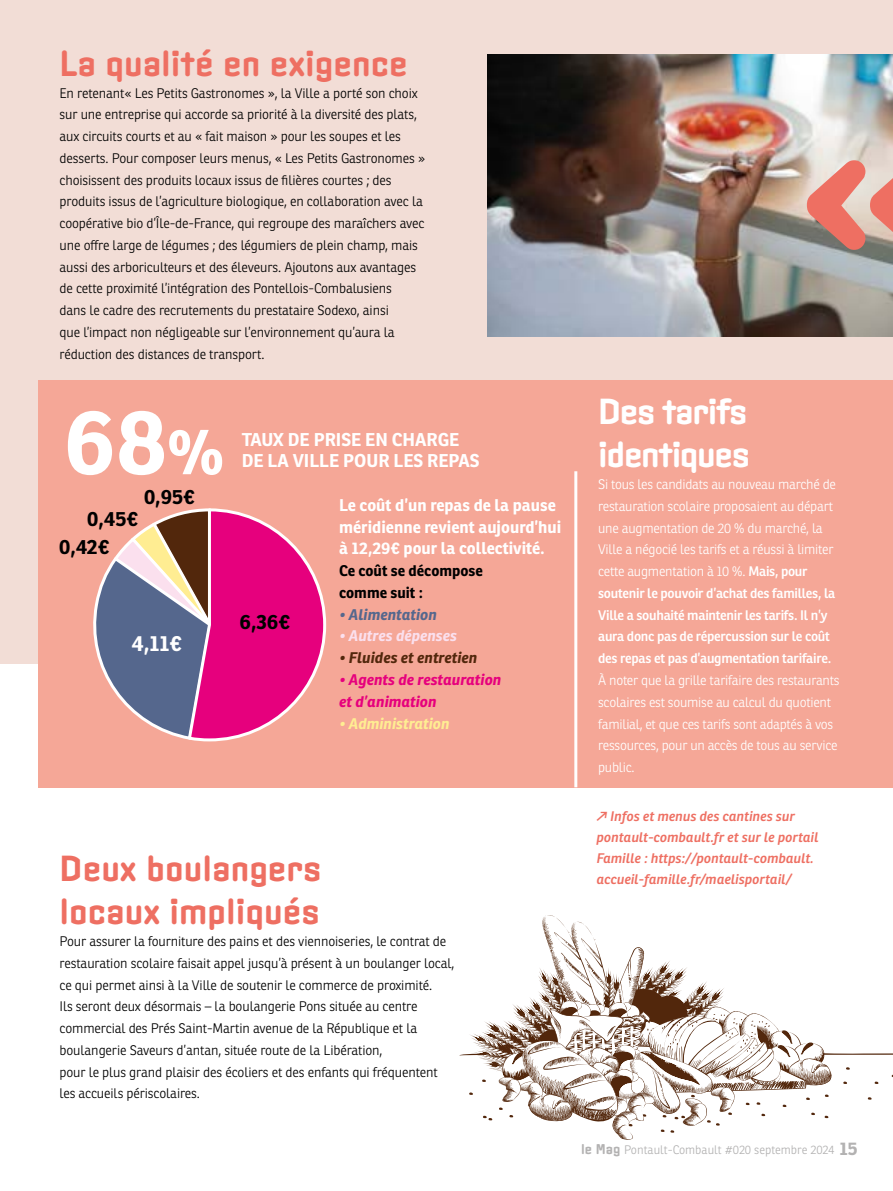
<style>
.page{position:relative;width:893px;height:1191px;background:#fff}
.page>*{position:absolute;margin:0;border:0;box-sizing:border-box;transform-origin:0 0}
.t1{font:700 90.75px "Ronnia";color:#fff}
.t2{font:700 34.5px/43.5px "Clicker";color:#ee6f62}
.t3{font:700 34.5px/43.5px "Clicker";letter-spacing:-.04em;color:#fff}
.t4{font:700 21.6px "Ronnia";color:#fff}
.t5{font:700 20.25px "Ronnia";letter-spacing:-.01em;color:#000}
.t6{font:700 18px/21.8px "Ronnia";color:#fff}
.t7{font:700 16.5px/21.8px "Ronnia";color:#fff}
.t8{font:italic 700 15px/21.8px "Ronnia";color:#e6007d}
.t9{font:700 15px/21.8px "Ronnia";color:#000}
.t10{font:italic 700 15px "Ronnia";color:#52270c}
.t11{font:italic 700 15px "Ronnia";color:#fbe0ee}
.t12{font:italic 700 15px "Ronnia";color:#ffed92}
.t13{font:italic 700 15px "Ronnia";color:#55678d}
.t14{font:300 13.5px/21.8px "Ronnia";letter-spacing:-.01em;color:#000}
.t15{font:300 13.5px/21.8px "Ronnia";letter-spacing:-.02em;color:#fff}
.t16{font:italic 600 13.5px/21px "Ronnia";color:#ee6f62}
.t17{font:300 12px "Ronnia";color:#b3b2b2}
.s1{font-size:61.65px}
.s2{font-weight:600}
.s3{font-family:"Clicker";font-weight:700;font-size:13.5px}
.s4{font-weight:700;font-size:18px}
</style>
<div class="page">
<div style="left:0;top:0;width:893px;height:663px;background:#f2ddd6"></div>
<img style="left:487px;top:54px;width:406px;height:283px">
<div style="left:38px;top:380px;width:855px;height:407px;background:#f5a797"></div>
<svg style="left:93px;top:508px;width:234px;height:234px"></svg>
<svg style="left:459px;top:915px;width:434px;height:224px"></svg>
<hr style="left:574px;top:471px;width:3px;height:316px;background:#fff">
<svg style="left:807px;top:160px;width:86px;height:90px"></svg>
<h2 class="t2" style="left:60px;top:40px;width:350px">La qualité en exigence</h2>
<p class="t14" style="left:60px;top:82px;width:367px">En retenant« Les Petits Gastronomes », la Ville a porté son choix sur une entreprise qui accorde sa priorité à la diversité des plats, aux circuits courts et au « fait maison » pour les soupes et les desserts. Pour composer leurs menus, « Les Petits Gastronomes » choisissent des produits locaux issus de filières courtes ; des produits issus de l’agriculture biologique, en collaboration avec la coopérative bio d’Île-de-France, qui regroupe des maraîchers avec une offre large de légumes ; des légumiers de plein champ, mais aussi des arboriculteurs et des éleveurs. Ajoutons aux avantages de cette proximité l’intégration des Pontellois-Combalusiens<br>dans le cadre des recrutements du prestataire Sodexo, ainsi<br>que l’impact non négligeable sur l’environnement qu’aura la réduction des distances de transport.</p>
<h1 class="t1" style="left:64px;top:384px;width:162px">68<span class="s1">%</span></h1>
<h3 class="t5" style="left:144px;top:484px;width:52px">0,95€</h3>
<h3 class="t5" style="left:87px;top:506px;width:53px">0,45€</h3>
<h3 class="t5" style="left:59px;top:534px;width:52px">0,42€</h3>
<h3 class="t4" style="left:131px;top:629px;width:52px">4,11€</h3>
<h3 class="t6" style="left:242px;top:428px;width:239px">TAUX DE PRISE EN CHARGE<br>DE LA VILLE POUR LES REPAS</h3>
<p class="t7" style="left:339px;top:494px;width:224px">Le coût d’un repas de la pause méridienne revient aujourd’hui à 12,29€ pour la collectivité.</p>
<p class="t9" style="left:339px;top:560px;width:145px">Ce coût se décompose comme suit :</p>
<p class="t13" style="left:339px;top:605px;width:99px">• Alimentation</p>
<p class="t11" style="left:339px;top:626px;width:119px">• Autres dépenses</p>
<p class="t10" style="left:339px;top:648px;width:140px">• Fluides et entretien</p>
<p class="t8" style="left:339px;top:668px;width:164px">• Agents de restauration et d’animation</p>
<p class="t12" style="left:339px;top:713px;width:112px">• Administration</p>
<h3 class="t5" style="left:239px;top:608px;width:52px">6,36€</h3>
<h2 class="t2" style="left:60px;top:845px;width:264px">Deux boulangers locaux impliqués</h2>
<p class="t14" style="left:60px;top:930px;width:396px">Pour assurer la fourniture des pains et des viennoiseries, le contrat de restauration scolaire faisait appel jusqu’à présent à un boulanger local, ce qui permet ainsi à la Ville de soutenir le commerce de proximité.<br>Ils seront deux désormais – la boulangerie Pons située au centre commercial des Prés Saint-Martin avenue de la République et la boulangerie Saveurs d’antan, située route de la Libération,<br>pour le plus grand plaisir des écoliers et des enfants qui fréquentent les accueils périscolaires.</p>
<h2 class="t3" style="left:598px;top:388px;width:153px">Des tarifs identiques</h2>
<p class="t15" style="left:598px;top:473px;width:239px">Si tous les candidats au nouveau marché de restauration scolaire proposaient au départ une augmentation de 20 % du marché, la Ville a négocié les tarifs et a réussi à limiter cette augmentation à 10 %. <span class="s2">Mais, pour soutenir le pouvoir d’achat des familles, la Ville a souhaité maintenir les tarifs. Il n’y aura donc pas de répercussion sur le coût des repas et pas d’augmentation tarifaire.</span></p>
<p class="t15" style="left:598px;top:669px;width:243px">À noter que la grille tarifaire des restaurants scolaires est soumise au calcul du quotient familial, et que ces tarifs sont adaptés à vos ressources, pour un accès de tous au service public.</p>
<p class="t16" style="left:596px;top:806px;width:224px">e Infos et menus des cantines sur pontault-combault.fr et sur le portail Famille : https://pontault-combault. accueil-famille.fr/maelisportail/</p>
<p class="t17" style="left:581px;top:1141px;width:278px"><span class="s3">le Mag</span> Pontault-Combault #020 septembre 2024 <span class="s4">15</span></p>
</div>
